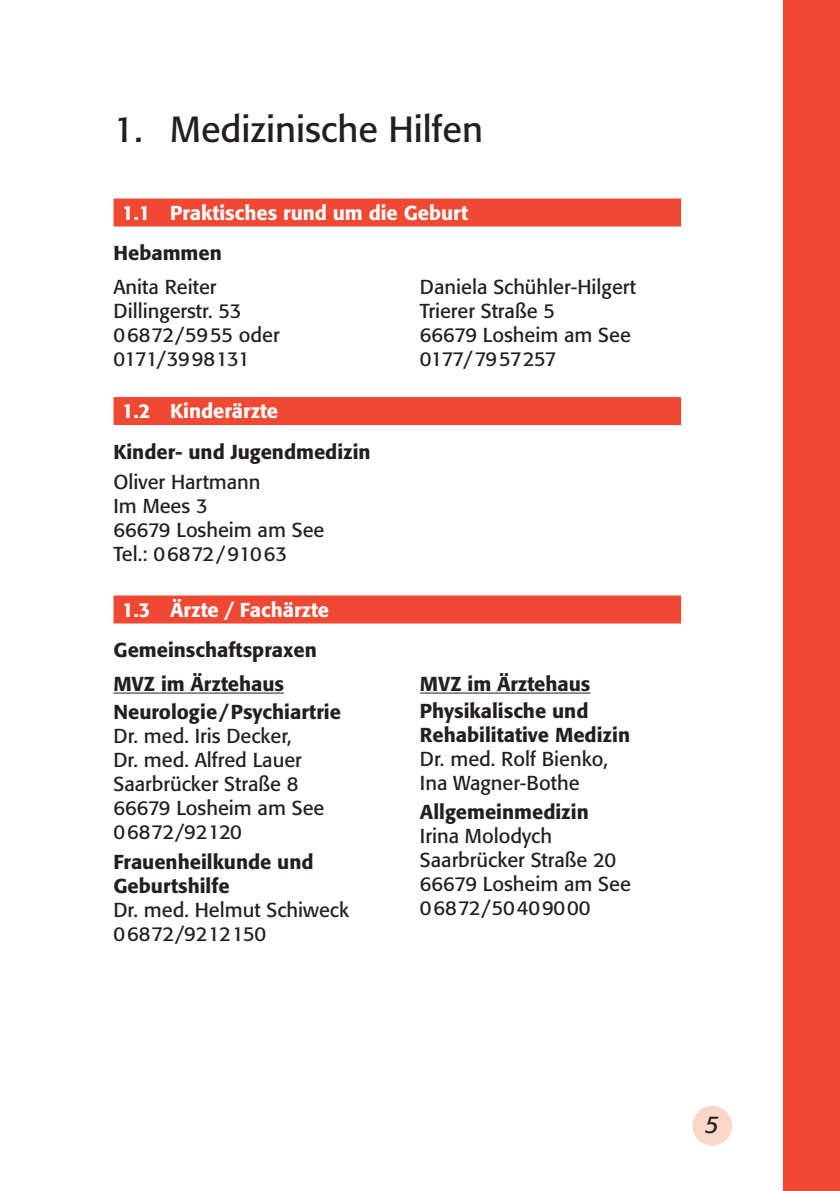
<style>
.page{position:relative;width:840px;height:1191px;background:#fff}
.page>*{position:absolute;margin:0;border:0;box-sizing:border-box;transform-origin:0 0}
.t1{font:36px "Formata";color:#231f20}
.t2{font:italic 24px "Formata";color:#231f20}
.t3{font:20px/24px "Formata";color:#231f20}
.t4{font:500 20px/34px "Formata";color:#231f20}
.t5{font:500 20px "Formata";color:#fff}
</style>
<div class="page">
<div style="left:782px;top:0;width:57px;height:1191px;background:#ef4833"></div>
<div style="left:692px;top:1106px;width:39px;height:39px;background:#fcd7c7;border-radius:50%"></div>
<div style="left:113px;top:198px;width:567px;height:28px;background:#ef4833"></div>
<div style="left:113px;top:397px;width:567px;height:28px;background:#ef4833"></div>
<div style="left:113px;top:595px;width:567px;height:28px;background:#ef4833"></div>
<hr style="left:113px;top:692px;width:171px;height:1px;background:#231f20">
<hr style="left:420px;top:692px;width:170px;height:1px;background:#231f20">
<h1 class="t1" style="left:113px;top:114px;width:371px">1. Medizinische Hilfen</h1>
<p class="t5" style="left:122px;top:204px;width:347px">1.1 Praktisches rund um die Geburt</p>
<p class="t4" style="left:113px;top:237px;width:110px">Hebammen</p>
<p class="t3" style="left:113px;top:276px;width:168px">Anita Reiter<br>Dillingerstr. 53<br>06872/5955 oder<br>0171/3998131</p>
<p class="t3" style="left:420px;top:276px;width:217px">Daniela Schühler-Hilgert<br>Trierer Straße 5<br>66679 Losheim am See<br>0177/7957257</p>
<p class="t5" style="left:122px;top:402px;width:158px">1.2 Kinderärzte</p>
<p class="t4" style="left:113px;top:437px;width:258px">Kinder- und Jugendmedizin</p>
<p class="t3" style="left:113px;top:471px;width:212px">Oliver Hartmann<br>Im Mees 3<br>66679 Losheim am See<br>Tel.: 06872/91063</p>
<p class="t5" style="left:122px;top:601px;width:208px">1.3 Ärzte / Fachärzte</p>
<p class="t4" style="left:113px;top:634px;width:205px">Gemeinschaftspraxen<br>MVZ im Ärztehaus</p>
<p class="t4" style="left:113px;top:696px;width:229px">Neurologie/Psychiartrie</p>
<p class="t3" style="left:113px;top:725px;width:212px">Dr. med. Iris Decker,<br>Dr. med. Alfred Lauer<br>Saarbrücker Straße 8<br>66679 Losheim am See<br>06872/92120</p>
<p class="t4" style="left:113px;top:851px;width:201px;line-height:24px">Frauenheilkunde und<br>Geburtshilfe</p>
<p class="t3" style="left:113px;top:899px;width:237px">Dr. med. Helmut Schiweck<br>06872/9212150</p>
<p class="t4" style="left:420px;top:672px;width:172px;line-height:26.8px">MVZ im Ärztehaus<br>Physikalische und</p>
<p class="t4" style="left:420px;top:719px;width:211px">Rehabilitative Medizin</p>
<p class="t3" style="left:420px;top:748px;width:189px">Dr. med. Rolf Bienko,<br>Ina Wagner-Bothe</p>
<p class="t4" style="left:420px;top:797px;width:170px">Allgemeinmedizin</p>
<p class="t3" style="left:420px;top:826px;width:212px">Irina Molodych<br>Saarbrücker Straße 20<br>66679 Losheim am See<br>06872/50409000</p>
<p class="t2" style="left:705px;top:1114px;width:15px">5</p>
</div>
